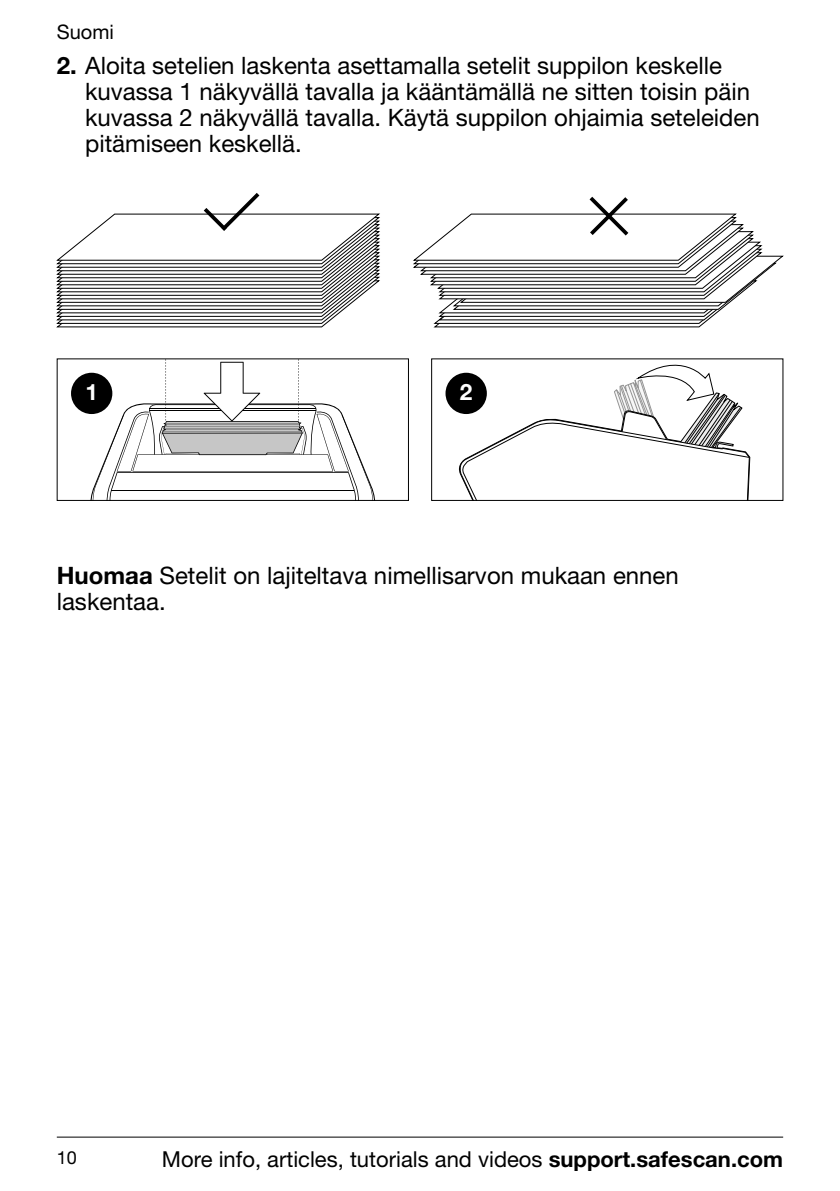
<style>
.page{position:relative;width:840px;height:1191px;background:#fff}
.page>*{position:absolute;margin:0;border:0;box-sizing:border-box;transform-origin:0 0}
.t1{font:24px/26px "Helvetica Neue LT Std";color:#000}
.t2{font:700 22.6px "Helvetica Neue LT Std";color:#fff}
.t3{font:22px "Helvetica Neue LT Std";color:#000}
.t4{font:20px "Helvetica Neue LT Std";color:#000}
.t5{font:18px "Helvetica Neue LT Std";color:#000}
.s1{font-family:"Helvetica Neue LT Pro";font-weight:700}
.s2{font-weight:700}
</style>
<div class="page">
<hr style="left:57px;top:1136px;width:725px;height:1px;background:#000">
<svg style="left:56px;top:193px;width:324px;height:134px"></svg>
<svg style="left:413px;top:196px;width:370px;height:131px"></svg>
<svg style="left:89px;top:360px;width:286px;height:139px"></svg>
<div style="left:57px;top:358px;width:351px;height:143px;border:1px solid #000"></div>
<svg style="left:447px;top:364px;width:303px;height:135px"></svg>
<div style="left:431px;top:358px;width:351px;height:143px;border:1px solid #000"></div>
<div style="left:71px;top:373px;width:41px;height:41px;background:#000;border-radius:50%"></div>
<div style="left:445px;top:373px;width:41px;height:41px;background:#000;border-radius:50%"></div>
<p class="t4" style="left:57px;top:20px;width:59px">Suomi</p>
<p class="t1" style="left:85px;top:52px;width:675px;text-indent:-28px"><span class="s1">2.</span> Aloita setelien laskenta asettamalla setelit suppilon keskelle kuvassa 1 näkyvällä tavalla ja kääntämällä ne sitten toisin päin kuvassa 2 näkyvällä tavalla. Käytä suppilon ohjaimia seteleiden pitämiseen keskellä.</p>
<p class="t2" style="left:85px;top:378px;width:14px">1</p>
<p class="t2" style="left:459px;top:378px;width:14px">2</p>
<p class="t1" style="left:57px;top:562px;width:623px"><span class="s1">Huomaa</span> Setelit on lajiteltava nimellisarvon mukaan ennen laskentaa.</p>
<p class="t5" style="left:57px;top:1147px;width:22px">10</p>
<p class="t3" style="left:162px;top:1146px;width:622px">More info, articles, tutorials and videos <span class="s2">support.safescan.com</span></p>
</div>
